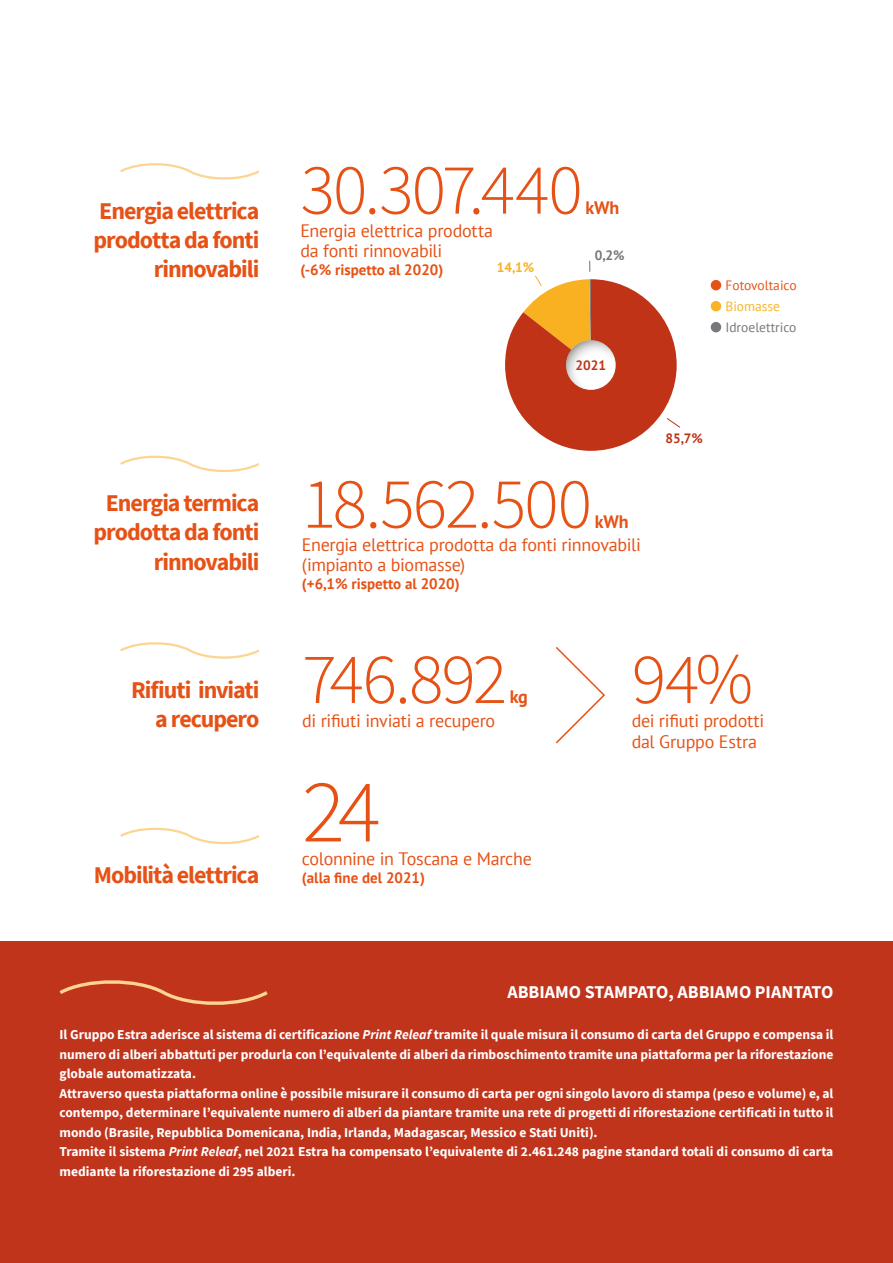
<style>
.page{position:relative;width:893px;height:1263px;background:#fff}
.page>*{position:absolute;margin:0;border:0;box-sizing:border-box;transform-origin:0 0}
.t1{font:300 90px "Source Sans Pro";color:#e65216}
.t2{font:300 72px "Source Sans Pro";letter-spacing:-.03em;color:#e65216}
.t3{font:700 24px/29.2px "Source Sans Pro";letter-spacing:-.045em;color:#e65216;text-align:right}
.t4{font:18px/19.5px "PT Sans";letter-spacing:-.015em;color:#e65216}
.t5{font:700 18px "Source Sans Pro";color:#fff}
.t6{font:700 18px "PT Sans";letter-spacing:-.02em;color:#e65216}
.t7{font:700 15px "PT Sans";color:#e65216}
.t8{font:700 13.5px/19.5px "Source Sans Pro";color:#fff}
.t9{font:13.5px "PT Sans";color:#76787c}
.t10{font:13.5px "PT Sans";color:#e65216}
.t11{font:700 13.5px "PT Sans";color:#c03316}
.t12{font:13.5px "PT Sans";color:#f9b424}
.t13{font:700 13.5px "PT Sans";color:#f9b122}
.t14{font:700 13.5px "PT Sans";color:#767679}
.s1{font-style:italic}
</style>
<div class="page">
<svg style="left:120px;top:163px;width:140px;height:17px"></svg>
<svg style="left:120px;top:827px;width:140px;height:18px"></svg>
<svg style="left:120px;top:455px;width:140px;height:17px"></svg>
<svg style="left:505px;top:260px;width:175px;height:191px"></svg>
<div style="left:711px;top:280px;width:10px;height:10px;background:#e65216;border-radius:50%"></div>
<div style="left:711px;top:301px;width:10px;height:10px;background:#f9b424;border-radius:50%"></div>
<div style="left:711px;top:322px;width:10px;height:10px;background:#76787c;border-radius:50%"></div>
<div style="left:0;top:942px;width:893px;height:321px;background:#c0341c"></div>
<svg style="left:59px;top:980px;width:209px;height:25px"></svg>
<svg style="left:120px;top:642px;width:140px;height:17px"></svg>
<svg style="left:556px;top:647px;width:49px;height:97px"></svg>
<h3 class="t3" style="left:94px;top:196px;width:167px">Energia elettrica prodotta da fonti rinnovabili</h3>
<h3 class="t3" style="left:94px;top:488px;width:167px">Energia termica prodotta da fonti rinnovabili</h3>
<h3 class="t3" style="left:131px;top:675px;width:130px">Rifiuti inviati a recupero</h3>
<h3 class="t3" style="left:94px;top:860px;width:167px">Mobilità elettrica</h3>
<h2 class="t2" style="left:300px;top:146px;width:284px">30.307.440</h2>
<h3 class="t6" style="left:586px;top:195px;width:35px">kWh</h3>
<h3 class="t4" style="left:300px;top:221px;width:194px">Energia elettrica prodotta da fonti rinnovabili</h3>
<p class="t7" style="left:300px;top:260px;width:144px">(-6% rispetto al 2020)</p>
<p class="t13" style="left:497px;top:258px;width:39px">14,1%</p>
<p class="t14" style="left:595px;top:246px;width:31px">0,2%</p>
<p class="t11" style="left:575px;top:356px;width:32px">2021</p>
<h2 class="t2" style="left:302px;top:460px;width:292px">18.562.500</h2>
<h3 class="t6" style="left:595px;top:509px;width:35px">kWh</h3>
<h3 class="t4" style="left:302px;top:535px;width:340px">Energia elettrica prodotta da fonti rinnovabili (impianto a biomasse)</h3>
<p class="t7" style="left:302px;top:574px;width:159px">(+6,1% rispetto al 2020)</p>
<p class="t10" style="left:725px;top:277px;width:73px">Fotovoltaico</p>
<p class="t12" style="left:725px;top:298px;width:56px">Biomasse</p>
<p class="t9" style="left:725px;top:319px;width:73px">Idroelettrico</p>
<p class="t11" style="left:665px;top:429px;width:39px">85,7%</p>
<h2 class="t2" style="left:302px;top:635px;width:206px">746.892</h2>
<h3 class="t6" style="left:510px;top:685px;width:19px">kg</h3>
<h3 class="t4" style="left:302px;top:710px;width:195px">di rifiuti inviati a recupero</h3>
<h1 class="t1" style="left:302px;top:756px;width:81px">24</h1>
<h3 class="t4" style="left:302px;top:849px;width:231px">colonnine in Toscana e Marche</h3>
<p class="t7" style="left:302px;top:868px;width:125px">(alla fine del 2021)</p>
<h2 class="t2" style="left:632px;top:635px;width:123px">94%</h2>
<h3 class="t4" style="left:632px;top:732px;width:127px">dal Gruppo Estra</h3>
<h3 class="t4" style="left:632px;top:710px;width:134px">dei rifiuti prodotti</h3>
<h3 class="t5" style="left:507px;top:980px;width:328px">ABBIAMO STAMPATO, ABBIAMO PIANTATO</h3>
<p class="t8" style="left:60px;top:1025px;width:775px">Il Gruppo Estra aderisce al sistema di certificazione <span class="s1">Print Releaf</span> tramite il quale misura il consumo di carta del Gruppo e compensa il numero di alberi abbattuti per produrla con l’equivalente di alberi da rimboschimento tramite una piattaforma per la riforestazione globale automatizzata.<br>Attraverso questa piattaforma online è possibile misurare il consumo di carta per ogni singolo lavoro di stampa (peso e volume) e, al contempo, determinare l’equivalente numero di alberi da piantare tramite una rete di progetti di riforestazione certificati in tutto il mondo (Brasile, Repubblica Domenicana, India, Irlanda, Madagascar, Messico e Stati Uniti).<br>Tramite il sistema <span class="s1">Print Releaf</span>, nel 2021 Estra ha compensato l’equivalente di 2.461.248 pagine standard totali di consumo di carta mediante la riforestazione di 295 alberi.</p>
</div>
